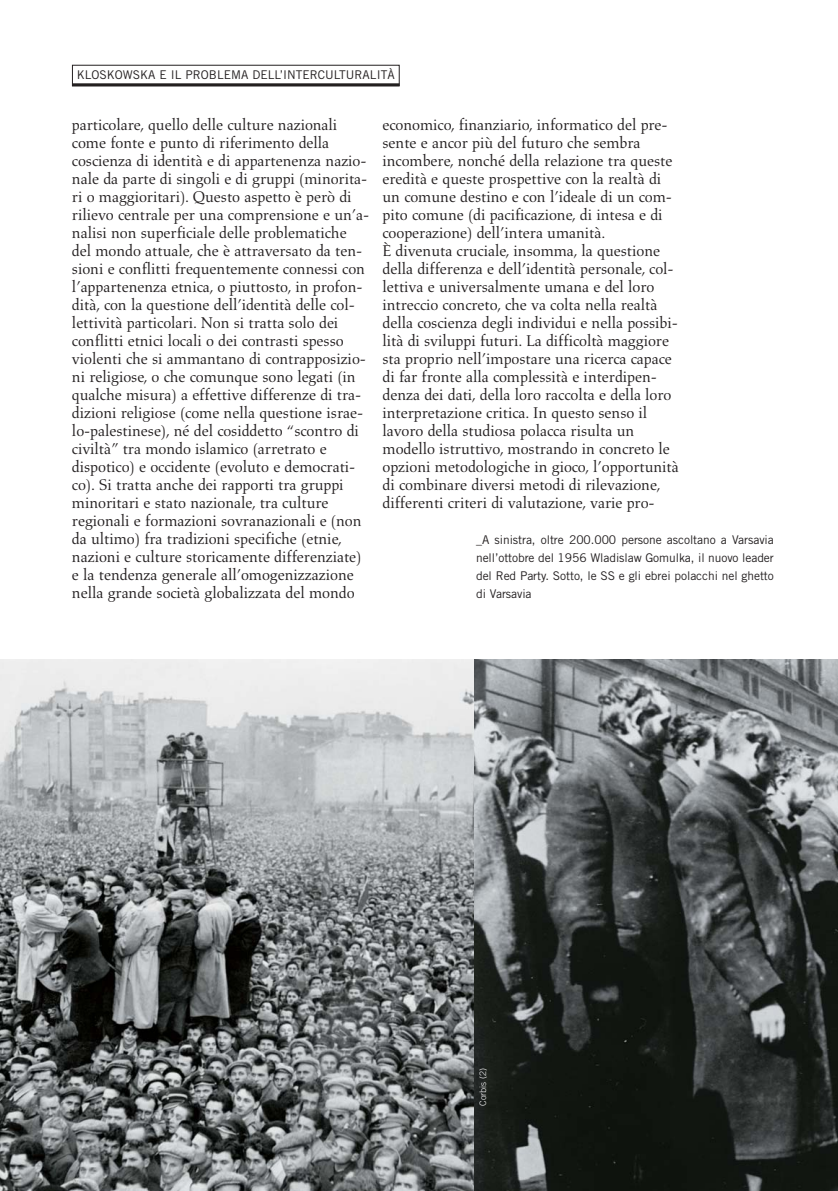
<style>
.page{position:relative;width:838px;height:1191px;background:#fff}
.page>*{position:absolute;margin:0;border:0;box-sizing:border-box;transform-origin:0 0}
.t1{font:15.9px/18px "Aldus";letter-spacing:-.005em;color:#231f20}
.t2{font:12px/18px "Trade Gothic";letter-spacing:-.005em;color:#231f20;text-align:justify}
.t3{font:300 9px "Trade Gothic";color:#fff}
</style>
<div class="page">
<div style="left:72px;top:65px;width:327px;height:21px;border:1px solid #231f20"></div>
<hr style="left:72px;top:83px;width:327px;height:3px;background:#231f20">
<img style="left:0;top:659px;width:475px;height:531px">
<img style="left:475px;top:659px;width:362px;height:531px">
<p class="t2" style="left:77px;top:67px;width:319px">KLOSKOWSKA E IL PROBLEMA DELL’INTERCULTURALITÀ</p>
<p class="t1" style="left:72px;top:117px;width:299px">particolare, quello delle culture nazionali come fonte e punto di riferimento della coscienza di identità e di appartenenza nazio&shy;nale da parte di singoli e di gruppi (minorita&shy;ri o maggioritari). Questo aspetto è però di rilievo centrale per una comprensione e un’a&shy;nalisi non superficiale delle problematiche del mondo attuale, che è attraversato da ten&shy;sioni e conflitti frequentemente connessi con l’appartenenza etnica, o piuttosto, in profon&shy;dità, con la questione dell’identità delle col&shy;lettività particolari. Non si tratta solo dei conflitti etnici locali o dei contrasti spesso violenti che si ammantano di contrapposizio&shy;ni religiose, o che comunque sono legati (in qualche misura) a effettive differenze di tra&shy;dizioni religiose (come nella questione israe&shy;lo-palestinese), né del cosiddetto “scontro di civiltà” tra mondo islamico (arretrato e dispotico) e occidente (evoluto e democrati&shy;co). Si tratta anche dei rapporti tra gruppi minoritari e stato nazionale, tra culture regionali e formazioni sovranazionali e (non da ultimo) fra tradizioni specifiche (etnie, nazioni e culture storicamente differenziate) e la tendenza generale all’omogenizzazione nella grande società globalizzata del mondo</p>
<p class="t1" style="left:382px;top:117px;width:298px">economico, finanziario, informatico del pre&shy;sente e ancor più del futuro che sembra incombere, nonché della relazione tra queste eredità e queste prospettive con la realtà di un comune destino e con l’ideale di un com&shy;pito comune (di pacificazione, di intesa e di cooperazione) dell’intera umanità.<br>È divenuta cruciale, insomma, la questione della differenza e dell’identità personale, col&shy;lettiva e universalmente umana e del loro intreccio concreto, che va colta nella realtà della coscienza degli individui e nella possibi&shy;lità di sviluppi futuri. La difficoltà maggiore sta proprio nell’impostare una ricerca capace di far fronte alla complessità e interdipen&shy;denza dei dati, della loro raccolta e della loro interpretazione critica. In questo senso il lavoro della studiosa polacca risulta un modello istruttivo, mostrando in concreto le opzioni metodologiche in gioco, l’opportunità di combinare diversi metodi di rilevazione, differenti criteri di valutazione, varie pro-</p>
<p class="t2" style="left:476px;top:531px;width:299px">_A sinistra, oltre 200.000 persone ascoltano a Varsavia nell’ottobre del 1956 Wladislaw Gomulka, il nuovo leader del Red Party. Sotto, le SS e gli ebrei polacchi nel ghetto di Varsavia</p>
<p class="t3" style="left:479px;top:1105px;width:39px;rotate:-90deg">Corbis (2)</p>
</div>
